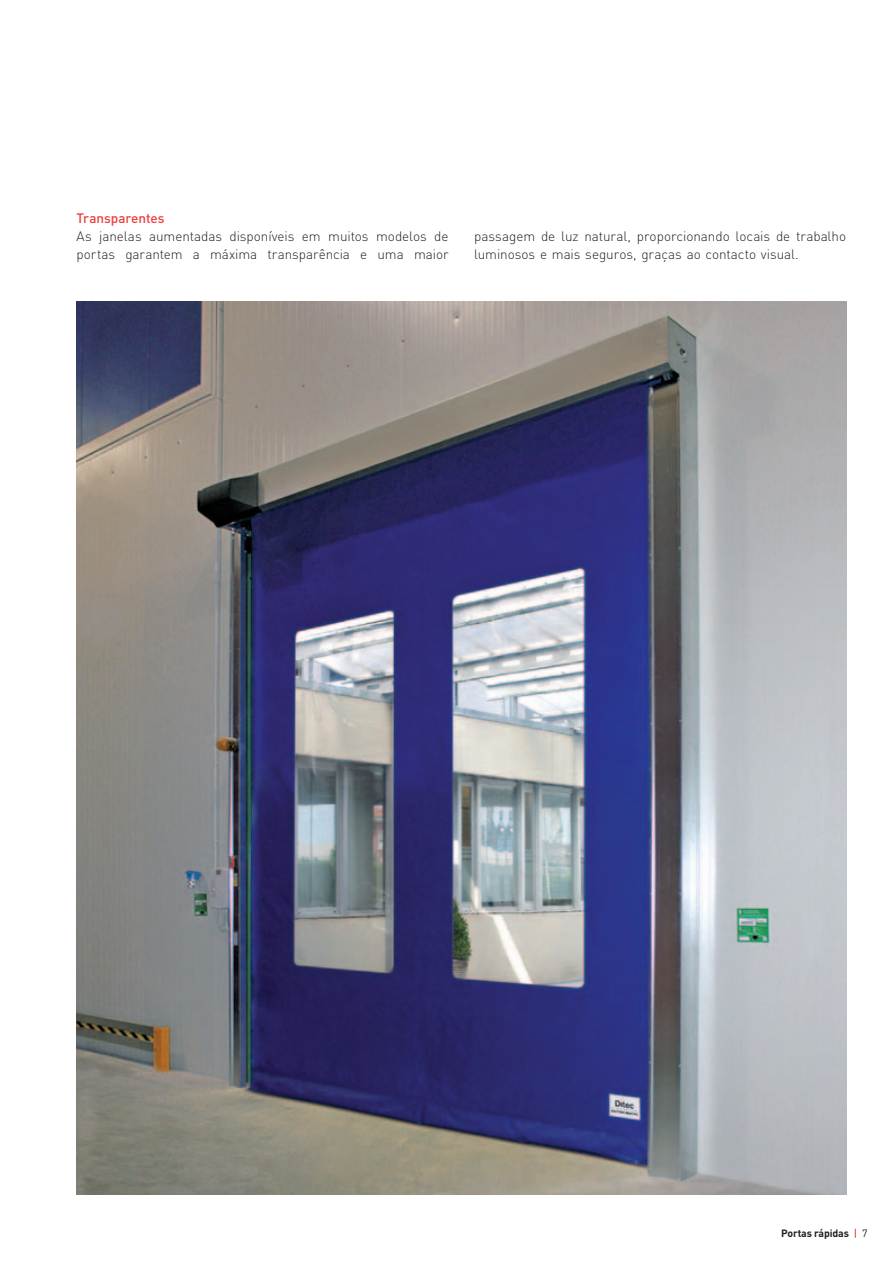
<style>
.page{position:relative;width:893px;height:1263px;background:#fff}
.page>*{position:absolute;margin:0;border:0;box-sizing:border-box;transform-origin:0 0}
.t1{font:300 13.5px/18px "DIN Pro";letter-spacing:-.005em;color:#231f20}
.t2{font:500 13.5px "DIN Pro";letter-spacing:-.005em;color:#ee3d3c}
.t3{font:700 10.5px "DIN Pro";letter-spacing:-.015em;color:#231f20}
.s1{font-weight:500;color:#ee3d3c}
.s2{font-weight:400}
</style>
<div class="page">
<img style="left:77px;top:302px;width:769px;height:893px">
<p class="t2" style="left:77px;top:209px;width:90px">Transparentes</p>
<p class="t1" style="left:77px;top:227px;width:374px">As janelas aumentadas disponíveis em muitos modelos de portas garantem a máxima transparência e uma maior</p>
<p class="t1" style="left:474px;top:227px;width:374px">passagem de luz natural, proporcionando locais de trabalho luminosos e mais seguros, graças ao contacto visual.</p>
<p class="t3" style="left:781px;top:1226px;width:88px">Portas rápidas <span class="s1">|</span> <span class="s2">7</span></p>
</div>
